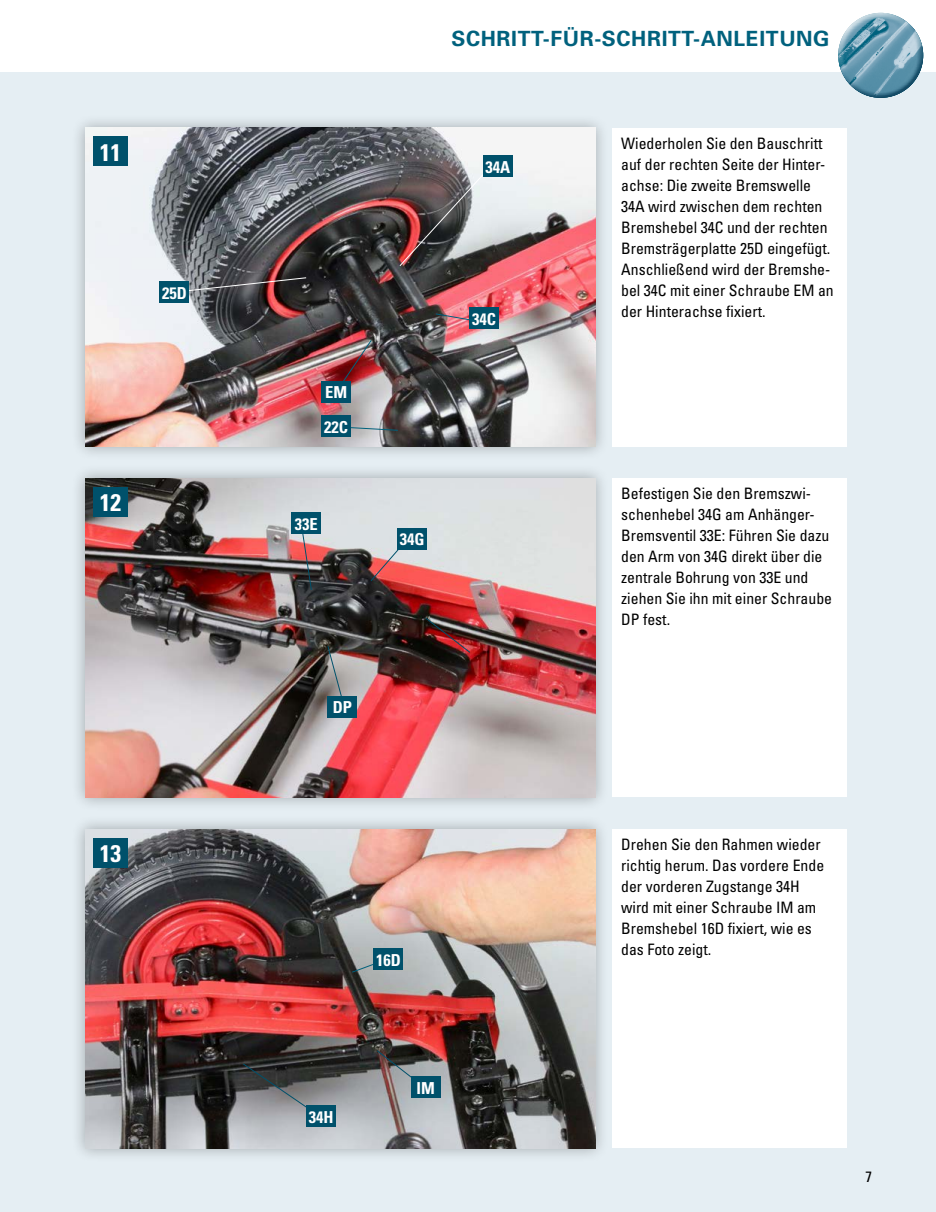
<style>
.page{position:relative;width:936px;height:1212px;background:#fff}
.page>*{position:absolute;margin:0;border:0;box-sizing:border-box;transform-origin:0 0}
.t1{font:700 condensed 24px "Univers";color:#fff}
.t2{font:700 21px "Univers";letter-spacing:.03em;color:#00617d}
.t3{font:700 condensed 16.5px/34.5px "Univers";color:#fff}
.t4{font:condensed 15.75px/21px "Univers";color:#000}
.t5{font:condensed 15px "Univers";color:#000}
</style>
<div class="page">
<div style="left:0;top:72px;width:935px;height:1140px;background:#e5eef3"></div>
<div style="left:71px;top:114px;width:538px;height:346px;background:#000;opacity:.3"></div>
<img style="left:85px;top:128px;width:510px;height:318px">
<div style="left:71px;top:465px;width:538px;height:346px;background:#000;opacity:.3"></div>
<img style="left:85px;top:478px;width:510px;height:319px">
<div style="left:71px;top:815px;width:538px;height:347px;background:#000;opacity:.3"></div>
<img style="left:85px;top:829px;width:510px;height:319px">
<div style="left:612px;top:128px;width:234px;height:318px;background:#fff"></div>
<div style="left:612px;top:478px;width:234px;height:319px;background:#fff"></div>
<div style="left:612px;top:829px;width:234px;height:319px;background:#fff"></div>
<svg style="left:370px;top:538px;width:38px;height:44px"></svg>
<img style="left:425px;top:617px;width:46px;height:36px">
<svg style="left:376px;top:1049px;width:46px;height:37px;background:#676262"></svg>
<svg style="left:242px;top:1063px;width:76px;height:52px;background:#626466"></svg>
<div style="left:327px;top:696px;width:30px;height:21px;background:#00516b"></div>
<div style="left:291px;top:512px;width:30px;height:22px;background:#00516b"></div>
<div style="left:397px;top:528px;width:30px;height:21px;background:#00516b"></div>
<div style="left:410px;top:1076px;width:30px;height:21px;background:#00516b"></div>
<div style="left:306px;top:1106px;width:30px;height:21px;background:#00516b"></div>
<div style="left:831px;top:6px;width:91px;height:72px;background:#fff;opacity:.75"></div>
<div style="left:837px;top:26px;width:92px;height:73px;background:#00617d;opacity:.75"></div>
<div style="left:94px;top:136px;width:34px;height:30px;background:#00516b"></div>
<div style="left:94px;top:487px;width:34px;height:30px;background:#00516b"></div>
<div style="left:94px;top:838px;width:34px;height:29px;background:#00516b"></div>
<img style="left:399px;top:167px;width:91px;height:100px">
<svg style="left:173px;top:277px;width:134px;height:16px;background:#60575a"></svg>
<div style="left:159px;top:281px;width:30px;height:22px;background:#00516b"></div>
<div style="left:469px;top:308px;width:30px;height:21px;background:#00516b"></div>
<div style="left:483px;top:155px;width:29px;height:22px;background:#00516b"></div>
<svg style="left:435px;top:313px;width:39px;height:8px"></svg>
<svg style="left:351px;top:426px;width:47px;height:5px"></svg>
<img style="left:335px;top:339px;width:37px;height:54px">
<div style="left:321px;top:381px;width:30px;height:21px;background:#00516b"></div>
<div style="left:321px;top:416px;width:30px;height:21px;background:#00516b"></div>
<svg style="left:327px;top:645px;width:16px;height:51px"></svg>
<svg style="left:301px;top:534px;width:11px;height:57px"></svg>
<svg style="left:351px;top:958px;width:38px;height:15px"></svg>
<div style="left:373px;top:948px;width:30px;height:21px;background:#00516b"></div>
<h1 class="t1" style="left:100px;top:137px;width:23px">11</h1>
<p class="t3" style="left:162px;top:275px;width:26px">25D</p>
<h1 class="t1" style="left:100px;top:488px;width:23px">12</h1>
<h1 class="t1" style="left:100px;top:839px;width:23px">13</h1>
<p class="t3" style="left:324px;top:375px;width:25px">EM<br>22C</p>
<p class="t3" style="left:295px;top:506px;width:24px">33E</p>
<p class="t3" style="left:333px;top:690px;width:21px">DP</p>
<h2 class="t2" style="left:451px;top:26px;width:379px">SCHRITT-FÜR-SCHRITT-ANLEITUNG</h2>
<p class="t3" style="left:485px;top:149px;width:26px">34A</p>
<p class="t3" style="left:472px;top:302px;width:25px">34C</p>
<p class="t4" style="left:621px;top:132px;width:214px">Wiederholen Sie den Bauschritt auf der rechten Seite der Hinter&shy;achse: Die zweite Bremswelle<br>34A wird zwischen dem rechten<br>Bremshebel 34C und der rechten<br>Bremsträgerplatte 25D eingefügt.<br>Anschließend wird der Bremshe&shy;bel 34C mit einer Schraube EM an der Hinterachse fixiert.</p>
<p class="t3" style="left:400px;top:522px;width:26px">34G</p>
<p class="t4" style="left:621px;top:483px;width:212px">Befestigen Sie den Bremszwi&shy;schenhebel 34G am Anhänger-<br>Bremsventil 33E: Führen Sie dazu den Arm von 34G direkt über die zentrale Bohrung von 33E und ziehen Sie ihn mit einer Schraube<br>DP fest.</p>
<p class="t3" style="left:376px;top:942px;width:26px">16D</p>
<p class="t3" style="left:309px;top:1100px;width:26px">34H</p>
<p class="t3" style="left:416px;top:1070px;width:20px">IM</p>
<p class="t4" style="left:621px;top:834px;width:204px">Drehen Sie den Rahmen wieder richtig herum. Das vordere Ende der vorderen Zugstange 34H wird mit einer Schraube IM am<br>Bremshebel 16D fixiert, wie es das Foto zeigt.</p>
<p class="t5" style="left:865px;top:1167px;width:8px">7</p>
</div>
